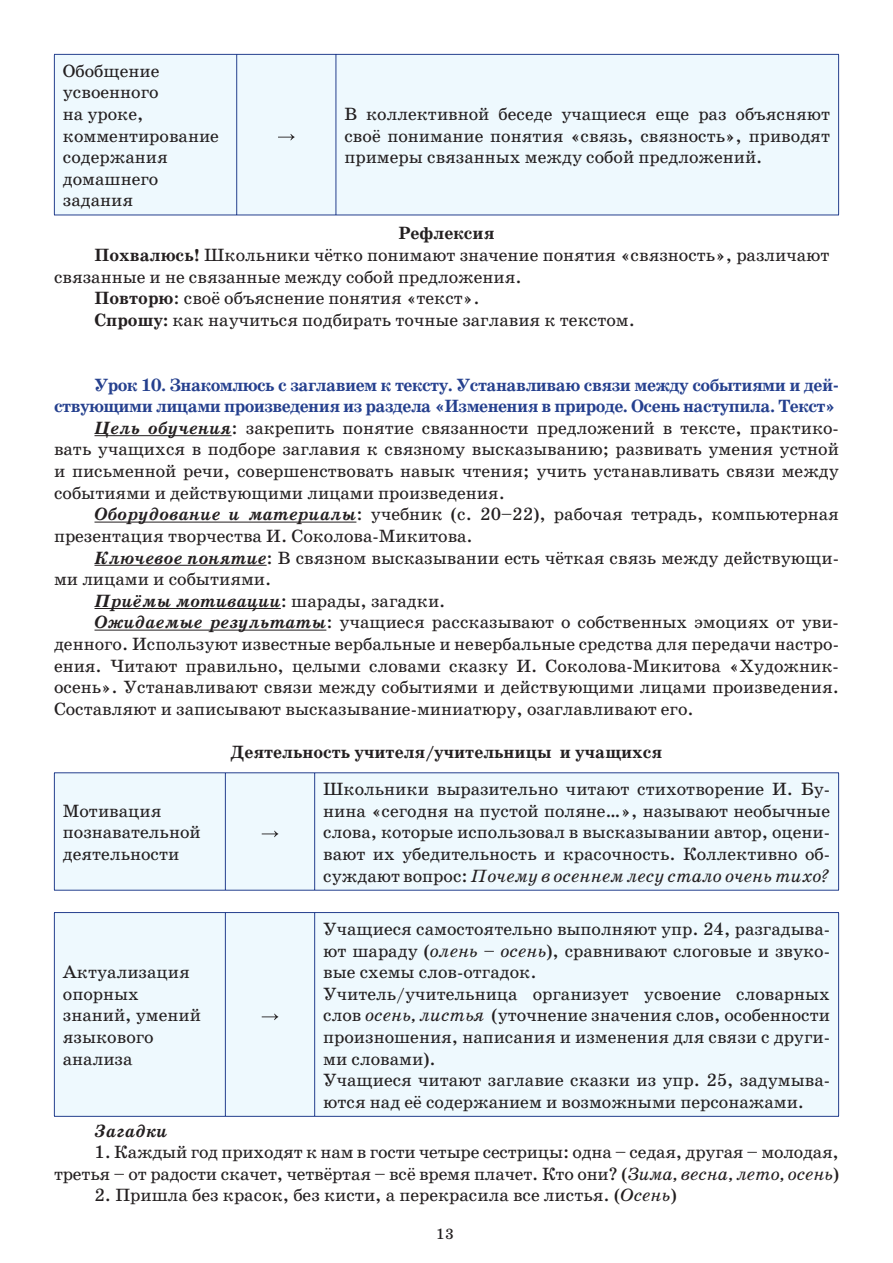
<style>
.page{position:relative;width:893px;height:1263px;background:#fff}
.page>*{position:absolute;margin:0;border:0;box-sizing:border-box;transform-origin:0 0}
.t1{font:18px/21.6px "School Book C";color:#231f20}
.t2{font:700 18px "School Book C";letter-spacing:-.03em;color:#25408e}
.t3{font:700 18px "School Book C";color:#231f20}
.t4{font:italic 700 18px "School Book C";color:#231f20}
.t5{font:15px "School Book C";color:#231f20}
.s1{font-weight:700}
.s2{font-weight:700;font-style:italic}
.s3{font-style:italic}
</style>
<div class="page">
<hr style="left:94px;top:435px;width:138px;height:1px;background:#231f20">
<hr style="left:94px;top:522px;width:262px;height:1px;background:#231f20">
<hr style="left:94px;top:565px;width:173px;height:1px;background:#231f20">
<hr style="left:94px;top:608px;width:187px;height:1px;background:#231f20">
<hr style="left:94px;top:630px;width:232px;height:1px;background:#231f20">
<div style="left:55px;top:55px;width:783px;height:160px;background:#eef9fe"></div>
<hr style="left:54px;top:54px;width:183px;height:1px;background:#25408e">
<hr style="left:54px;top:55px;width:1px;height:160px;background:#25408e">
<hr style="left:54px;top:215px;width:183px;height:1px;background:#25408e">
<hr style="left:237px;top:54px;width:99px;height:1px;background:#25408e">
<hr style="left:236px;top:55px;width:1px;height:160px;background:#25408e">
<hr style="left:237px;top:215px;width:99px;height:1px;background:#25408e">
<hr style="left:336px;top:54px;width:503px;height:1px;background:#25408e">
<hr style="left:336px;top:55px;width:1px;height:160px;background:#25408e">
<hr style="left:838px;top:55px;width:1px;height:160px;background:#25408e">
<hr style="left:336px;top:215px;width:503px;height:1px;background:#25408e">
<svg style="left:278px;top:134px;width:17px;height:6px"></svg>
<div style="left:55px;top:773px;width:783px;height:117px;background:#eef9fe"></div>
<hr style="left:54px;top:772px;width:171px;height:1px;background:#25408e">
<hr style="left:54px;top:773px;width:1px;height:117px;background:#25408e">
<hr style="left:54px;top:890px;width:171px;height:1px;background:#25408e">
<hr style="left:225px;top:772px;width:90px;height:1px;background:#25408e">
<hr style="left:225px;top:773px;width:1px;height:117px;background:#25408e">
<hr style="left:225px;top:890px;width:90px;height:1px;background:#25408e">
<hr style="left:315px;top:772px;width:524px;height:1px;background:#25408e">
<hr style="left:314px;top:773px;width:1px;height:117px;background:#25408e">
<hr style="left:838px;top:773px;width:1px;height:117px;background:#25408e">
<hr style="left:315px;top:890px;width:524px;height:1px;background:#25408e">
<svg style="left:262px;top:831px;width:16px;height:6px"></svg>
<div style="left:55px;top:913px;width:783px;height:203px;background:#eef9fe"></div>
<hr style="left:54px;top:912px;width:171px;height:1px;background:#25408e">
<hr style="left:54px;top:913px;width:1px;height:203px;background:#25408e">
<hr style="left:54px;top:1116px;width:171px;height:1px;background:#25408e">
<hr style="left:225px;top:912px;width:90px;height:1px;background:#25408e">
<hr style="left:225px;top:913px;width:1px;height:203px;background:#25408e">
<hr style="left:225px;top:1116px;width:90px;height:1px;background:#25408e">
<hr style="left:315px;top:912px;width:524px;height:1px;background:#25408e">
<hr style="left:314px;top:913px;width:1px;height:203px;background:#25408e">
<hr style="left:838px;top:913px;width:1px;height:203px;background:#25408e">
<hr style="left:315px;top:1116px;width:524px;height:1px;background:#25408e">
<svg style="left:262px;top:1014px;width:16px;height:6px"></svg>
<p class="t1" style="left:63px;top:62px;width:158px">Обобщение усвоенного<br>на уроке, комментирование содержания домашнего задания</p>
<p class="t1" style="left:344px;top:105px;width:487px;text-align:justify">В коллективной беседе учащиеся еще раз объясняют своё понимание понятия «связь, связность», приводят примеры связанных между собой предложений.</p>
<p class="t3" style="left:398px;top:226px;width:98px">Рефлексия</p>
<p class="t1" style="left:94px;top:246px;width:736px"><span class="s1">Похвалюсь!</span> Школьники чётко понимают значение понятия «связность», различают</p>
<p class="t1" style="left:54px;top:267px;width:469px">связанные и не связанные между собой предложения.</p>
<p class="t1" style="left:94px;top:289px;width:387px"><span class="s1">Повторю</span>: своё объяснение понятия «текст».</p>
<p class="t1" style="left:94px;top:311px;width:542px"><span class="s1">Спрошу:</span> как научиться подбирать точные заглавия к текстом.</p>
<p class="t2" style="left:94px;top:378px;width:746px">Урок 10. Знакомлюсь с заглавием к тексту. Устанавливаю связи между событиями и дей-</p>
<p class="t2" style="left:54px;top:399px;width:783px">ствующими лицами произведения из раздела «Изменения в природе. Осень наступила. Текст»</p>
<p class="t1" style="left:94px;top:419px;width:746px"><span class="s2">Цель обучения</span>: закрепить понятие связанности предложений в тексте, практико-</p>
<p class="t1" style="left:54px;top:440px;width:786px">вать учащихся в подборе заглавия к связному высказыванию; развивать умения устной</p>
<p class="t1" style="left:54px;top:462px;width:786px">и письменной речи, совершенствовать навык чтения; учить устанавливать связи между</p>
<p class="t1" style="left:54px;top:483px;width:452px">событиями и действующими лицами произведения.</p>
<p class="t1" style="left:94px;top:505px;width:746px"><span class="s2">Оборудование и материалы</span>: учебник (с. 20–22), рабочая тетрадь, компьютерная</p>
<p class="t1" style="left:54px;top:527px;width:420px">презентация творчества И. Соколова-Микитова.</p>
<p class="t1" style="left:94px;top:548px;width:746px"><span class="s2">Ключевое понятие</span>: В связном высказывании есть чёткая связь между действующи-</p>
<p class="t1" style="left:54px;top:570px;width:219px">ми лицами и событиями.</p>
<p class="t1" style="left:94px;top:591px;width:353px"><span class="s2">Приёмы мотивации</span>: шарады, загадки.</p>
<p class="t1" style="left:94px;top:613px;width:746px"><span class="s2">Ожидаемые результаты</span>: учащиеся рассказывают о собственных эмоциях от уви-</p>
<p class="t1" style="left:54px;top:635px;width:786px">денного. Используют известные вербальные и невербальные средства для передачи настро-</p>
<p class="t1" style="left:54px;top:656px;width:786px">ения. Читают правильно, целыми словами сказку И. Соколова-Микитова «Художник-</p>
<p class="t1" style="left:54px;top:678px;width:786px">осень». Устанавливают связи между событиями и действующими лицами произведения.</p>
<p class="t1" style="left:54px;top:699px;width:641px">Составляют и записывают высказывание-миниатюру, озаглавливают его.</p>
<p class="t3" style="left:231px;top:745px;width:433px">Деятельность учителя/учительницы и учащихся</p>
<p class="t1" style="left:63px;top:802px;width:139px">Мотивация познавательной деятельности</p>
<p class="t1" style="left:63px;top:963px;width:140px">Актуализация опорных знаний, умений языкового анализа</p>
<p class="t1" style="left:323px;top:780px;width:508px;text-align:justify">Школьники выразительно читают стихотворение И. Бу&shy;нина «сегодня на пустой поляне…», называют необычные слова, которые использовал в высказывании автор, оцени&shy;вают их убедительность и красочность. Коллективно об&shy;суждают вопрос: <span class="s3">Почему в осеннем лесу стало очень тихо?</span></p>
<p class="t1" style="left:323px;top:920px;width:508px">Учащиеся самостоятельно выполняют упр. 24, разгадыва&shy;ют шараду (<span class="s3">олень</span> – <span class="s3">осень</span>), сравнивают слоговые и звуко&shy;вые схемы слов-отгадок.<br>Учитель/учительница организует усвоение словарных слов <span class="s3">осень, листья</span> (уточнение значения слов, особенности произношения, написания и изменения для связи с други&shy;ми словами).<br>Учащиеся читают заглавие сказки из упр. 25, задумыва&shy;ются над её содержанием и возможными персонажами.</p>
<p class="t4" style="left:95px;top:1123px;width:75px">Загадки</p>
<p class="t1" style="left:54px;top:1143px;width:786px;text-align:right">1. Каждый год приходят к нам в гости четыре сестрицы: одна – седая, другая – молодая, третья – от радости скачет, четвёртая – всё время плачет. Кто они? (<span class="s3">Зима, весна, лето, осень</span>)</p>
<p class="t1" style="left:95px;top:1186px;width:584px">2. Пришла без красок, без кисти, а перекрасила все листья. (<span class="s3">Осень</span>)</p>
<p class="t5" style="left:436px;top:1228px;width:19px">13</p>
</div>
